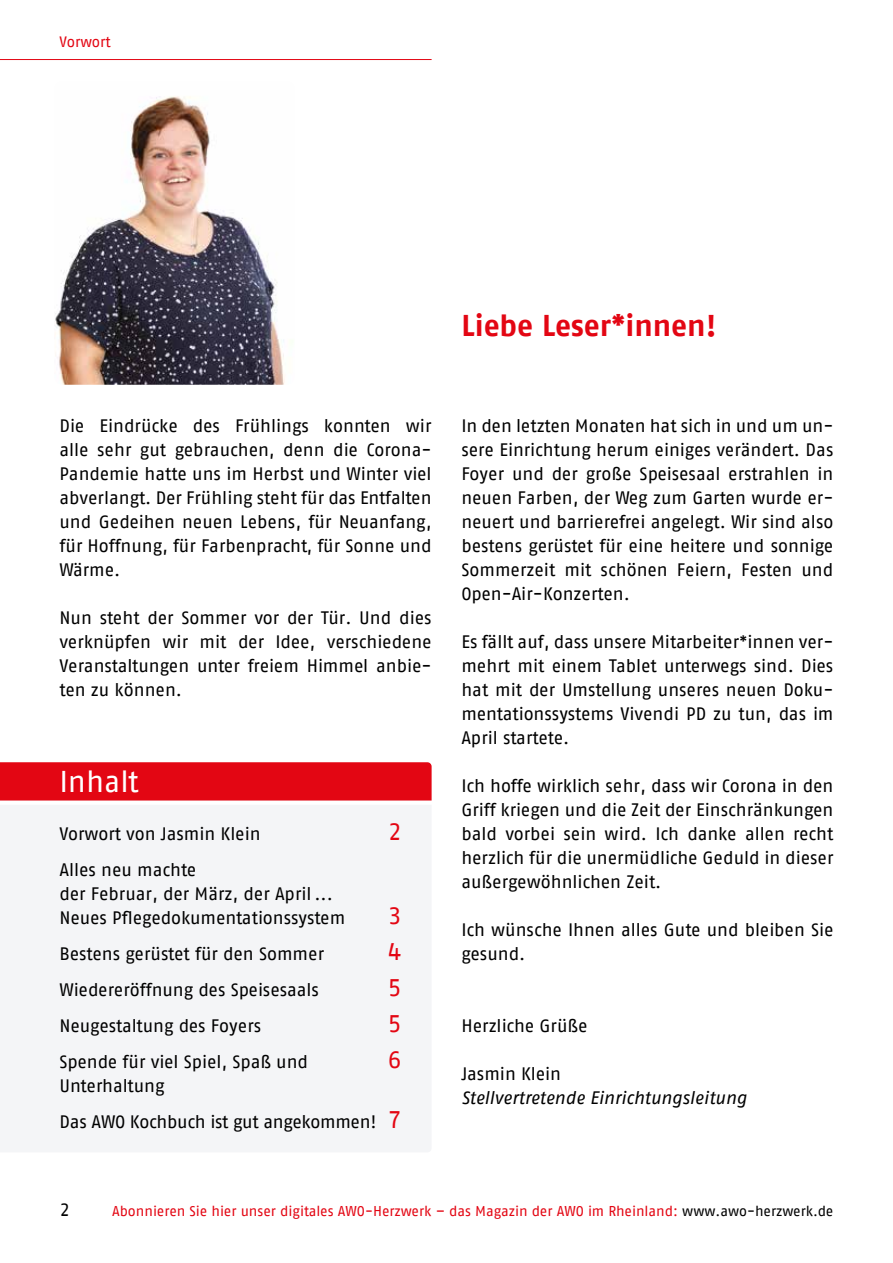
<style>
.page{position:relative;width:893px;height:1263px;background:#fff}
.page>*{position:absolute;margin:0;border:0;box-sizing:border-box;transform-origin:0 0}
.t1{font:700 30px "AWO Fago Office";color:#e30613}
.t2{font:30px "AWO Fago Office";letter-spacing:-.005em;color:#fff}
.t3{font:24px "AWO Fago Office";color:#e30613}
.t4{font:18px/24px "AWO Fago Office";color:#000;text-align:justify}
.t5{font:italic 18px "AWO Fago Office";letter-spacing:-.005em;color:#000}
.t6{font:15px "AWO Fago Office";letter-spacing:-.005em;color:#e30613}
.t7{font:14.25px "AWO Fago Office";color:#e30613}
.s1{font-size:24px;color:#e30613}
.s2{color:#000}
</style>
<div class="page">
<hr style="left:0;top:59px;width:432px;height:1px;background:#e30613">
<img style="left:55px;top:96px;width:230px;height:289px">
<div style="left:0;top:805px;width:431px;height:347px;background:#f4f5f7"></div>
<div style="left:0;top:762px;width:432px;height:38px;background:#e30613"></div>
<p class="t6" style="left:60px;top:33px;width:53px">Vorwort</p>
<h1 class="t1" style="left:461px;top:308px;width:257px">Liebe Leser*innen!</h1>
<p class="t4" style="left:60px;top:414px;width:374px">Die Eindrücke des Frühlings konnten wir alle sehr gut gebrauchen, denn die Corona-Pandemie hatte uns im Herbst und Winter viel abverlangt. Der Frühling steht für das Entfalten und Gedeihen neuen Lebens, für Neuanfang, für Hoffnung, für Farbenpracht, für Sonne und Wärme.</p>
<p class="t4" style="left:60px;top:606px;width:374px">Nun steht der Sommer vor der Tür. Und dies verknüpfen wir mit der Idee, verschiedene Veranstaltungen unter freiem Himmel anbie&shy;ten zu können.</p>
<h1 class="t2" style="left:60px;top:765px;width:81px">Inhalt</h1>
<p class="t4" style="left:60px;top:822px;width:203px">Vorwort von Jasmin Klein</p>
<h2 class="t3" style="left:388px;top:818px;width:15px">2</h2>
<p class="t4" style="left:60px;top:858px;width:287px;text-align:left">Alles neu machte<br>der Februar, der März, der April ...<br>Neues Pflegedokumentationssystem</p>
<h2 class="t3" style="left:388px;top:902px;width:15px">3</h2>
<p class="t4" style="left:60px;top:942px;width:266px">Bestens gerüstet für den Sommer</p>
<h2 class="t3" style="left:388px;top:938px;width:15px">4</h2>
<p class="t4" style="left:60px;top:978px;width:261px">Wiedereröffnung des Speisesaals</p>
<h2 class="t3" style="left:388px;top:974px;width:15px">5</h2>
<p class="t4" style="left:60px;top:1014px;width:203px">Neugestaltung des Foyers</p>
<h2 class="t3" style="left:388px;top:1010px;width:15px">5</h2>
<p class="t4" style="left:60px;top:1050px;width:250px">Spende für viel Spiel, Spaß und</p>
<h2 class="t3" style="left:388px;top:1046px;width:15px">6</h2>
<p class="t4" style="left:60px;top:1068px;width:344px;line-height:36px">Unterhaltung<br>Das AWO Kochbuch ist gut angekommen! <span class="s1">7</span></p>
<p class="t4" style="left:461px;top:414px;width:374px">In den letzten Monaten hat sich in und um un&shy;sere Einrichtung herum einiges verändert. Das Foyer und der große Speisesaal erstrahlen in neuen Farben, der Weg zum Garten wurde er&shy;neuert und barrierefrei angelegt. Wir sind also bestens gerüstet für eine heitere und sonnige Sommerzeit mit schönen Feiern, Festen und Open-Air-Konzerten.</p>
<p class="t4" style="left:461px;top:630px;width:374px">Es fällt auf, dass unsere Mitarbeiter*innen ver&shy;mehrt mit einem Tablet unterwegs sind. Dies hat mit der Umstellung unseres neuen Doku&shy;mentationssystems Vivendi PD zu tun, das im April startete.</p>
<p class="t4" style="left:461px;top:774px;width:374px">Ich hoffe wirklich sehr, dass wir Corona in den Griff kriegen und die Zeit der Einschränkungen bald vorbei sein wird. Ich danke allen recht herzlich für die unermüdliche Geduld in dieser außergewöhnlichen Zeit.</p>
<p class="t4" style="left:461px;top:918px;width:374px">Ich wünsche Ihnen alles Gute und bleiben Sie gesund.</p>
<p class="t4" style="left:461px;top:1014px;width:128px">Herzliche Grüße</p>
<p class="t4" style="left:461px;top:1062px;width:101px">Jasmin Klein</p>
<p class="t5" style="left:461px;top:1088px;width:287px">Stellvertretende Einrichtungsleitung</p>
<p class="t4" style="left:60px;top:1197px;width:12px">2</p>
<p class="t7" style="left:112px;top:1202px;width:723px">Abonnieren Sie hier unser digitales AWO-Herzwerk – das Magazin der AWO im Rheinland: <span class="s2">www.awo-herzwerk.de</span></p>
</div>
